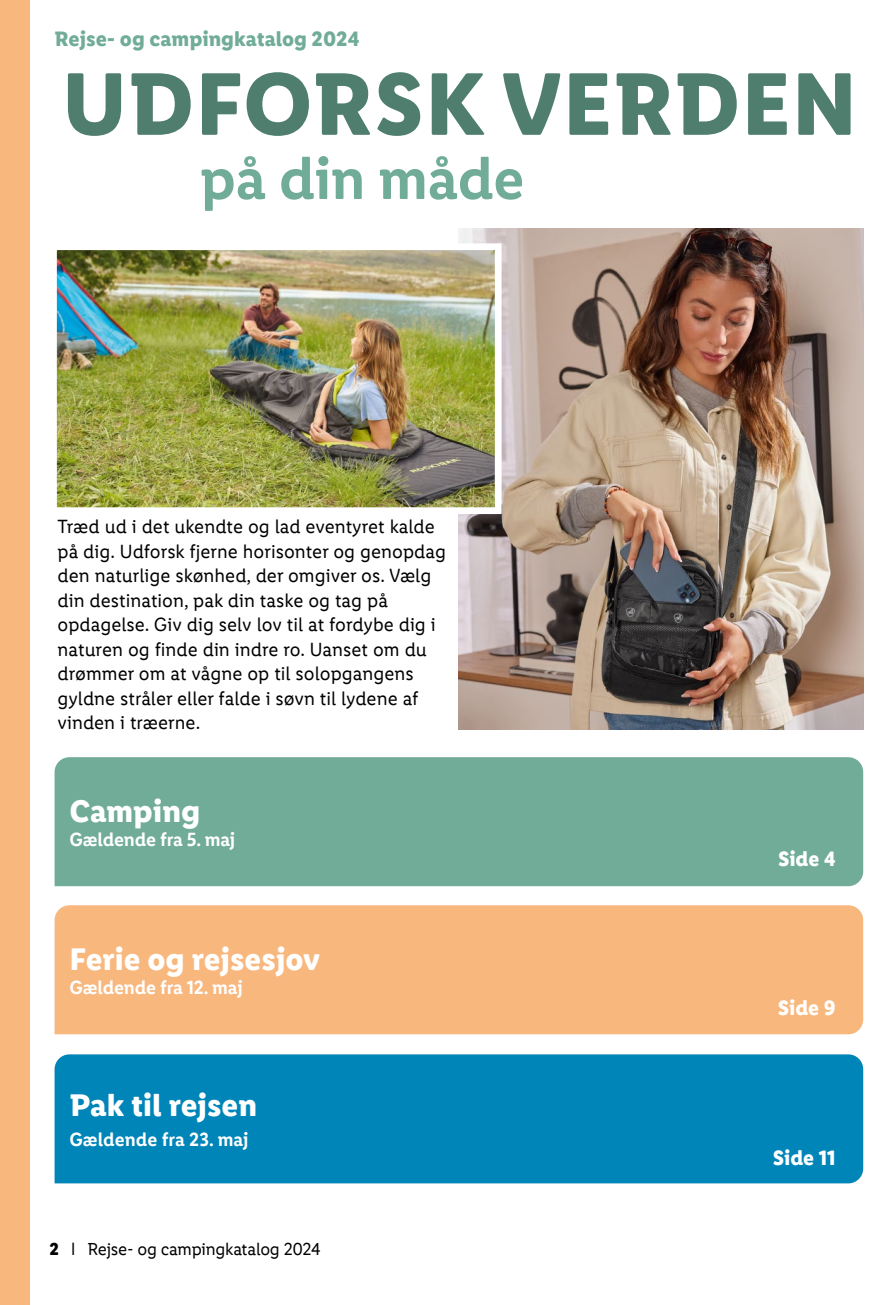
<style>
.page{position:relative;width:893px;height:1305px;background:#fff}
.page>*{position:absolute;margin:0;border:0;box-sizing:border-box;transform-origin:0 0}
.t1{font:700 89.25px "Lidl Font Pro";letter-spacing:.01em;color:#4f7e6f}
.t2{font:600 59.5px "Lidl Font Pro";letter-spacing:-.01em;color:#71ac99}
.t3{font:700 31.5px "Lidl Font Pro";color:#fff}
.t4{font:700 21px "Lidl Font Pro";color:#71ac99}
.t5{font:700 21px "Lidl Font Pro";color:#fff}
.t6{font:19.25px/24.5px "Lidl Font Pro";color:#000}
.t7{font:600 19.25px "Lidl Font Pro";letter-spacing:-.01em;color:#fff}
.t8{font:17.5px "Lidl Font Pro";letter-spacing:-.015em;color:#000}
.s1{font-weight:700}
</style>
<div class="page">
<div style="left:0;top:0;width:30px;height:1305px;background:#f8b77d"></div>
<img style="left:459px;top:228px;width:404px;height:501px">
<img style="left:58px;top:251px;width:436px;height:255px">
<div style="left:50px;top:243px;width:452px;height:271px;border:7px solid #fff"></div>
<div style="left:55px;top:905px;width:808px;height:129px;background:#f8b77d"></div>
<div style="left:55px;top:1054px;width:808px;height:129px;background:#0085b9"></div>
<div style="left:55px;top:757px;width:808px;height:129px;background:#71ac99"></div>
<p class="t4" style="left:55px;top:26px;width:307px">Rejse- og campingkatalog 2024</p>
<h1 class="t1" style="left:62px;top:49px;width:797px">UDFORSK VERDEN</h1>
<h2 class="t2" style="left:200px;top:145px;width:326px">på din måde</h2>
<p class="t6" style="left:58px;top:515px;width:390px">Træd ud i det ukendte og lad eventyret kalde på dig. Udforsk fjerne horisonter og genopdag den naturlige skønhed, der omgiver os. Vælg din destination, pak din taske og tag på opdagelse. Giv dig selv lov til at fordybe dig i naturen og finde din indre ro. Uanset om du drømmer om at vågne op til solopgangens gyldne stråler eller falde i søvn til lydene af vinden i træerne.</p>
<h3 class="t3" style="left:69px;top:791px;width:133px">Camping</h3>
<p class="t7" style="left:69px;top:828px;width:167px">Gældende fra 5. maj</p>
<h3 class="t3" style="left:69px;top:939px;width:252px">Ferie og rejsesjov</h3>
<p class="t7" style="left:69px;top:976px;width:175px">Gældende fra 12. maj</p>
<h3 class="t3" style="left:69px;top:1086px;width:189px">Pak til rejsen</h3>
<p class="t7" style="left:69px;top:1128px;width:181px">Gældende fra 23. maj</p>
<p class="t8" style="left:50px;top:1239px;width:272px"><span class="s1">2</span> l Rejse- og campingkatalog 2024</p>
<p class="t5" style="left:778px;top:846px;width:59px">Side 4</p>
<p class="t5" style="left:778px;top:995px;width:59px">Side 9</p>
<p class="t5" style="left:773px;top:1144px;width:64px">Side 11</p>
</div>
